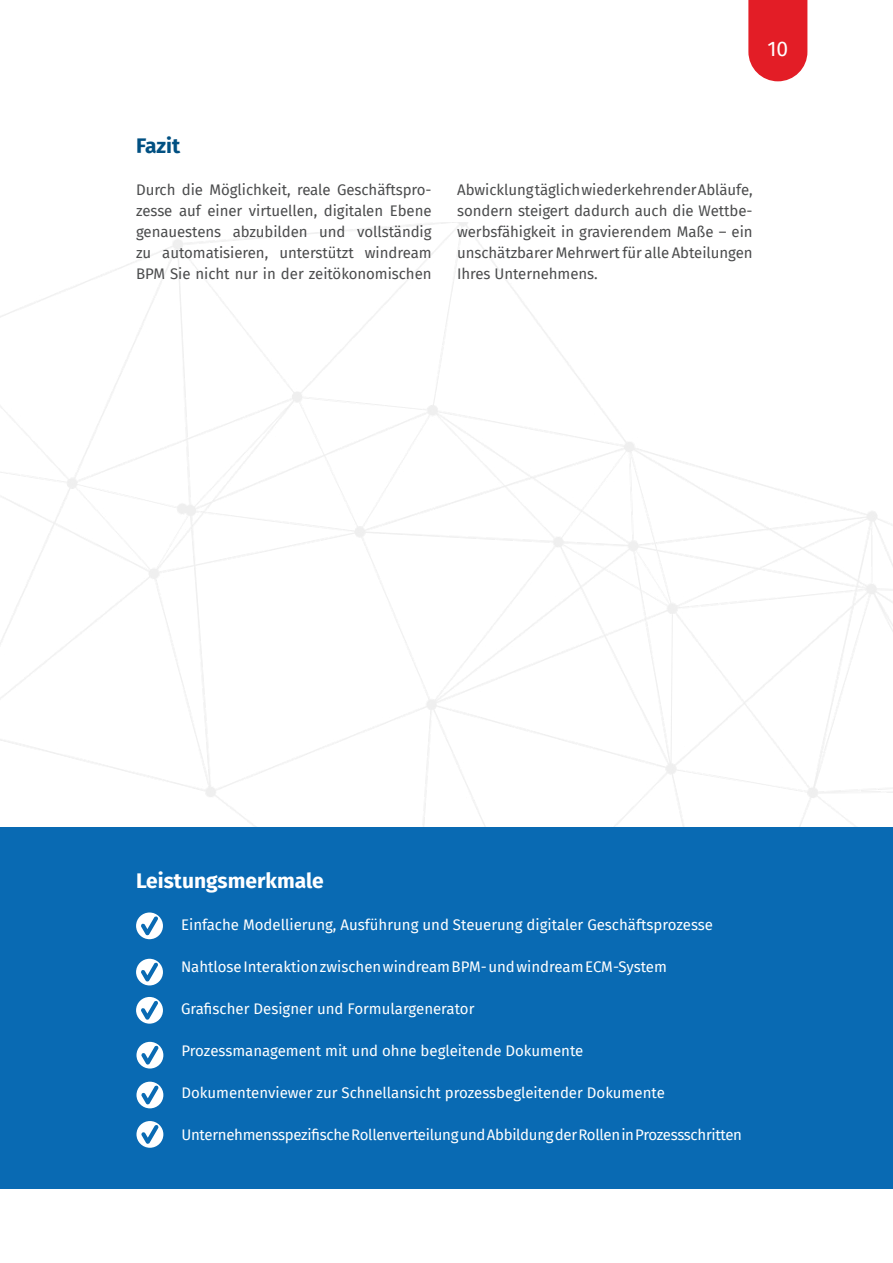
<style>
.page{position:relative;width:893px;height:1263px;background:#fff}
.page>*{position:absolute;margin:0;border:0;box-sizing:border-box;transform-origin:0 0}
.Überschirft_2{font:700 21px "Fira Sans";color:#fff}
.Überschrift_1{font:700 21px "Fira Sans";color:#015082}
.t1{font:21px "Fira Sans";color:#fff}
.Fließext{font:15px/21px "Fira Sans";letter-spacing:-.005em;color:#4b4c4d;text-align:justify}
.Aufzählungszeichen_H{font:15px "Fira Sans";color:#fff}
.Aufzählungszeichen_H-2{font:15px "Fira Sans";letter-spacing:-.02em;color:#fff}
</style>
<div class="page">
<svg style="left:748px;top:0;width:59px;height:81px;background:#e52e37"></svg>
<div style="left:0;top:827px;width:893px;height:361px;background:#096ab3"></div>
<svg style="left:136px;top:912px;width:27px;height:27px"></svg>
<svg style="left:136px;top:959px;width:27px;height:26px"></svg>
<svg style="left:136px;top:1042px;width:27px;height:26px"></svg>
<svg style="left:136px;top:1082px;width:27px;height:26px"></svg>
<svg style="left:136px;top:1121px;width:27px;height:27px"></svg>
<svg style="left:136px;top:997px;width:27px;height:27px"></svg>
<h1 class="t1" style="left:767px;top:33px;width:22px">10</h1>
<p class="Überschrift_1" style="left:136px;top:128px;width:46px">Fazit</p>
<p class="Fließext" style="left:136px;top:179px;width:297px">Durch die Möglichkeit, reale Geschäftspro&shy;zesse auf einer virtuellen, digitalen Ebene genauestens abzubilden und vollständig zu automatisieren, unterstützt windream BPM Sie nicht nur in der zeitökonomischen</p>
<p class="Fließext" style="left:457px;top:179px;width:297px">Abwicklung täglich wiederkehrender Abläufe, sondern steigert dadurch auch die Wettbe&shy;werbsfähigkeit in gravierendem Maße – ein unschätzbarer Mehrwert für alle Abteilungen Ihres Unternehmens.</p>
<p class="Überschirft_2" style="left:136px;top:863px;width:189px">Leistungsmerkmale</p>
<p class="Aufzählungszeichen_H" style="left:181px;top:913px;width:534px">Einfache Modellierung, Ausführung und Steuerung digitaler Geschäftsprozesse</p>
<p class="Aufzählungszeichen_H" style="left:181px;top:955px;width:487px">Nahtlose Interaktion zwischen windream BPM- und windream ECM-System</p>
<p class="Aufzählungszeichen_H" style="left:181px;top:997px;width:295px">Grafischer Designer und Formulargenerator</p>
<p class="Aufzählungszeichen_H" style="left:181px;top:1039px;width:403px">Prozessmanagement mit und ohne begleitende Dokumente</p>
<p class="Aufzählungszeichen_H" style="left:181px;top:1081px;width:485px">Dokumentenviewer zur Schnellansicht prozessbegleitender Dokumente</p>
<p class="Aufzählungszeichen_H-2" style="left:181px;top:1123px;width:562px">Unternehmensspezifische Rollenverteilung und Abbildung der Rollen in Prozessschritten</p>
</div>
